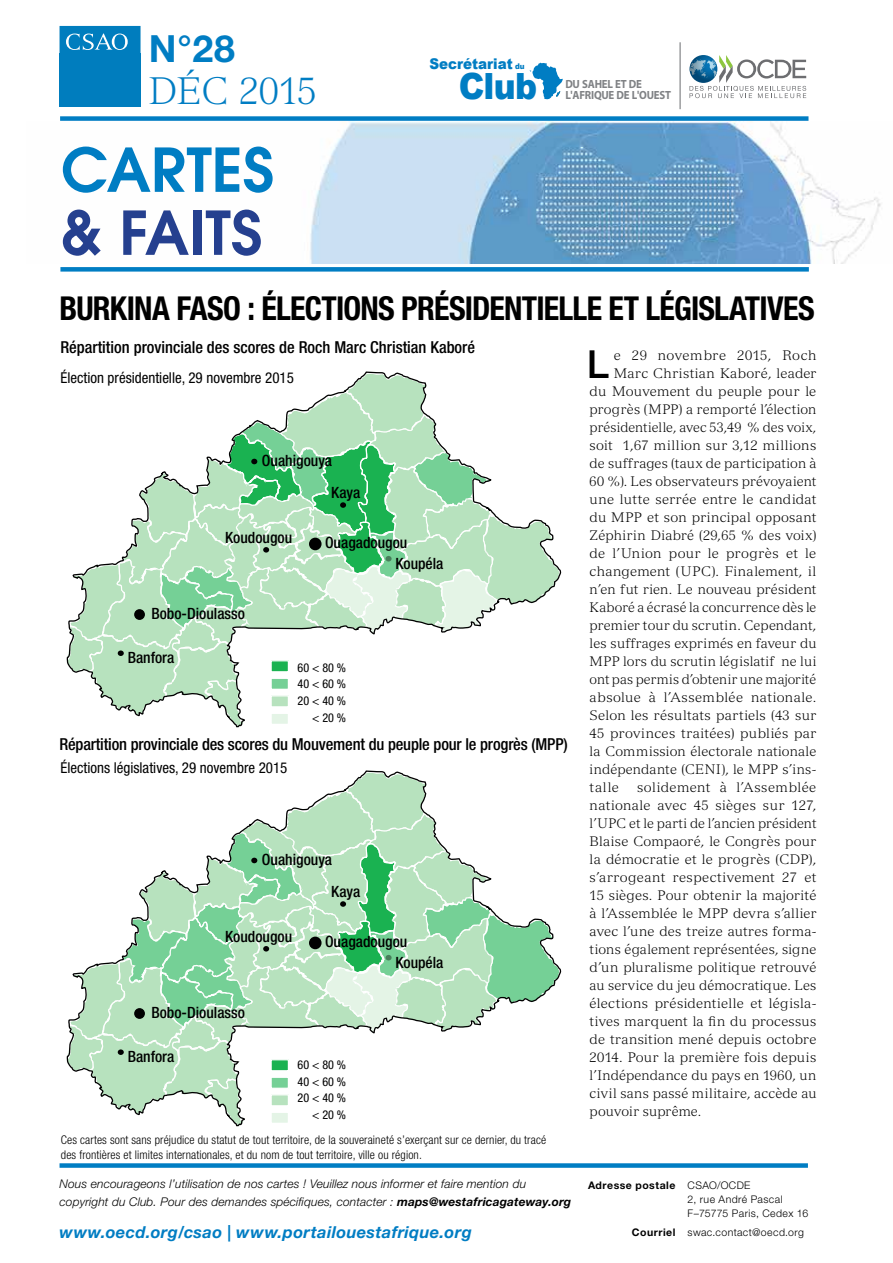
<style>
.page{position:relative;width:893px;height:1263px;background:#fff}
.page>*{position:absolute;margin:0;border:0;box-sizing:border-box;transform-origin:0 0}
.t1{font:600 60px "Avant Garde LT";color:#007dc3}
.t2{font:600 60px "Avant Garde LT";letter-spacing:-.005em;color:#25408f}
.t3{font:500 38.7px "Helvetica Neue LT Std";color:#000}
.t4{font:300 37.5px "Versailles LT Std";letter-spacing:-.01em;color:#007dc3}
.t5{font:700 37.5px "Helvetica Neue LT Std";color:#007dc3}
.t6{font:900 36.15px "Arial";color:#007dc3;scale:.91 1}
.t7{font:700 condensed 33px "Helvetica Neue LT Std";letter-spacing:-.025em;color:#000}
.t8{font:500 condensed 16.5px "Helvetica Neue LT Std";letter-spacing:-.01em;color:#000}
.t9{font:italic 700 16.5px "Helvetica Neue LT Std";letter-spacing:.025em;color:#007dc3}
.t10{font:500 condensed 15.6px "Helvetica Neue LT Std";color:#000}
.t11{font:condensed 15px "Helvetica Neue LT Std";color:#000}
.t12{font:900 14.7px "Arial";color:#007dc3;scale:.91 1}
.t13{font:300 13.5px/18px "Versailles LT Std";letter-spacing:.015em;color:#000;text-align:justify}
.t14{font:300 13.5px "Versailles LT Std";letter-spacing:-.005em;color:#000}
.t15{font:300 13.5px "Versailles LT Std";letter-spacing:.04em;color:#000}
.t16{font:condensed 12.15px "Helvetica Neue LT Std";color:#000}
.t17{font:300 condensed 12px/15px "Helvetica Neue LT Std";letter-spacing:.01em;color:#000}
.t18{font:italic 300 12px/18px "Helvetica Neue LT Std";letter-spacing:.01em;color:#000}
.t19{font:700 11.85px/10.8px "Myriad Pro";letter-spacing:-.025em;color:#808285;scale:.91 1}
.t20{font:300 10.5px/13.8px "Helvetica Neue LT Std";letter-spacing:.04em;color:#000}
.s1{font-size:7.8px}
.s2{font-weight:700}
</style>
<div class="page">
<svg style="left:530px;top:63px;width:33px;height:36px"></svg>
<hr style="left:679px;top:42px;width:2px;height:67px;background:#808285">
<svg style="left:689px;top:55px;width:117px;height:43px"></svg>
<svg style="left:60px;top:26px;width:81px;height:27px;background:#1f8cc5"></svg>
<div style="left:60px;top:53px;width:81px;height:54px;background:#007dbe"></div>
<div style="left:60px;top:1163px;width:748px;height:5px;background:#007dc3"></div>
<div style="left:60px;top:116px;width:748px;height:5px;background:#007dc3"></div>
<img style="left:310px;top:121px;width:571px;height:143px">
<div style="left:60px;top:267px;width:749px;height:5px;background:#007dc3"></div>
<svg style="left:66px;top:371px;width:495px;height:357px"></svg>
<div style="left:271px;top:661px;width:17px;height:11px;background:#1ab251"></div>
<div style="left:270px;top:660px;width:19px;height:12px;border:1px solid #fff"></div>
<div style="left:271px;top:678px;width:17px;height:11px;background:#75d096"></div>
<div style="left:270px;top:678px;width:19px;height:12px;border:1px solid #fff"></div>
<div style="left:271px;top:696px;width:17px;height:11px;background:#b7e2be"></div>
<div style="left:270px;top:695px;width:19px;height:12px;border:1px solid #fff"></div>
<div style="left:271px;top:713px;width:17px;height:11px;background:#e4f4e6"></div>
<div style="left:270px;top:713px;width:19px;height:12px;border:1px solid #fff"></div>
<svg style="left:66px;top:770px;width:495px;height:357px"></svg>
<div style="left:271px;top:1060px;width:17px;height:11px;background:#1ab251"></div>
<div style="left:270px;top:1059px;width:19px;height:12px;border:1px solid #fff"></div>
<div style="left:271px;top:1077px;width:17px;height:11px;background:#75d096"></div>
<div style="left:270px;top:1076px;width:19px;height:13px;border:1px solid #fff"></div>
<div style="left:271px;top:1095px;width:17px;height:11px;background:#b7e2be"></div>
<div style="left:270px;top:1094px;width:19px;height:12px;border:1px solid #fff"></div>
<div style="left:271px;top:1112px;width:17px;height:11px;background:#e4f4e6"></div>
<div style="left:270px;top:1112px;width:19px;height:12px;border:1px solid #fff"></div>
<h3 class="t5" style="left:149px;top:26px;width:88px">n°28</h3>
<h3 class="t4" style="left:149px;top:69px;width:169px">Déc 2015</h3>
<h1 class="t1" style="left:61px;top:131px;width:215px">CARTES</h1>
<h1 class="t2" style="left:61px;top:194px;width:203px">&amp; FAITS</h1>
<p class="t12" style="left:429px;top:53px;width:106px">Secrétariat <span class="s1">du</span></p>
<h3 class="t6" style="left:459px;top:60px;width:88px">Club</h3>
<p class="t19" style="left:565px;top:78px;width:118px">DU SAHEL ET DE<br>L'AFRIQUE DE L'OUEST</p>
<h3 class="t7" style="left:59px;top:288px;width:757px">BURKINA FASO : ÉLECTIONS PRÉSIDENTIELLE ET LÉGISLATIVES</h3>
<p class="t8" style="left:60px;top:337px;width:416px">Répartition provinciale des scores de Roch Marc Christian Kaboré</p>
<p class="t11" style="left:60px;top:369px;width:235px">Élection présidentielle, 29 novembre 2015</p>
<p class="t10" style="left:262px;top:452px;width:72px">Ouahigouya</p>
<p class="t10" style="left:225px;top:528px;width:69px">Koudougou</p>
<p class="t10" style="left:331px;top:483px;width:31px">Kaya</p>
<p class="t10" style="left:325px;top:533px;width:84px">Ouagadougou</p>
<p class="t10" style="left:395px;top:554px;width:50px">Koupéla</p>
<p class="t10" style="left:151px;top:604px;width:95px">Bobo-Dioulasso</p>
<p class="t10" style="left:128px;top:648px;width:48px">Banfora</p>
<p class="t16" style="left:298px;top:660px;width:50px">60 &lt; 80 %</p>
<p class="t16" style="left:298px;top:677px;width:50px">40 &lt; 60 %</p>
<p class="t16" style="left:298px;top:693px;width:50px">20 &lt; 40 %</p>
<p class="t16" style="left:312px;top:710px;width:36px">&lt; 20 %</p>
<p class="t8" style="left:59px;top:734px;width:510px">Répartition provinciale des scores du Mouvement du peuple pour le progrès (MPP)</p>
<p class="t11" style="left:60px;top:759px;width:229px">Élections législatives, 29 novembre 2015</p>
<p class="t10" style="left:262px;top:850px;width:72px">Ouahigouya</p>
<p class="t10" style="left:225px;top:927px;width:69px">Koudougou</p>
<p class="t10" style="left:331px;top:882px;width:31px">Kaya</p>
<p class="t10" style="left:325px;top:932px;width:84px">Ouagadougou</p>
<p class="t10" style="left:395px;top:953px;width:50px">Koupéla</p>
<p class="t10" style="left:151px;top:1003px;width:95px">Bobo-Dioulasso</p>
<p class="t10" style="left:128px;top:1047px;width:48px">Banfora</p>
<p class="t16" style="left:298px;top:1058px;width:50px">60 &lt; 80 %</p>
<p class="t16" style="left:298px;top:1074px;width:50px">40 &lt; 60 %</p>
<p class="t16" style="left:298px;top:1091px;width:50px">20 &lt; 40 %</p>
<p class="t16" style="left:312px;top:1108px;width:36px">&lt; 20 %</p>
<p class="t17" style="left:61px;top:1132px;width:487px">Ces cartes sont sans préjudice du statut de tout territoire, de la souveraineté s’exerçant sur ce dernier, du tracé des frontières et limites internationales, et du nom de tout territoire, ville ou région.</p>
<p class="t18" style="left:60px;top:1175px;width:513px">Nous encourageons l’utilisation de nos cartes ! Veuillez nous informer et faire mention du copyright du Club. Pour des demandes spécifiques, contacter : <span class="s2">maps@westafricagateway.org</span></p>
<p class="t9" style="left:60px;top:1222px;width:414px">www.oecd.org/csao | www.portailouestafrique.org</p>
<h2 class="t3" style="left:587px;top:341px;width:24px">L</h2>
<p class="t15" style="left:614px;top:347px;width:204px">e 29 novembre 2015, Roch</p>
<p class="t13" style="left:614px;top:364px;width:204px">Marc Christian Kaboré, leader</p>
<p class="t13" style="left:590px;top:382px;width:228px">du Mouvement du peuple pour le</p>
<p class="t13" style="left:590px;top:400px;width:228px">progrès (MPP) a remporté l’élection</p>
<p class="t14" style="left:590px;top:419px;width:228px">présidentielle, avec 53,49 % des voix,</p>
<p class="t13" style="left:590px;top:436px;width:228px">soit 1,67 million sur 3,12 millions</p>
<p class="t13" style="left:590px;top:454px;width:228px">de suffrages (taux de participation à</p>
<p class="t13" style="left:590px;top:472px;width:228px">60 %). Les observateurs prévoyaient</p>
<p class="t13" style="left:590px;top:490px;width:228px">une lutte serrée entre le candidat</p>
<p class="t13" style="left:590px;top:508px;width:228px">du MPP et son principal opposant</p>
<p class="t13" style="left:590px;top:526px;width:228px">Zéphirin Diabré (29,65 % des voix)</p>
<p class="t13" style="left:590px;top:544px;width:228px">de l’Union pour le progrès et le</p>
<p class="t13" style="left:590px;top:562px;width:228px">changement (UPC). Finalement, il</p>
<p class="t13" style="left:590px;top:580px;width:228px">n’en fut rien. Le nouveau président</p>
<p class="t13" style="left:590px;top:598px;width:228px">Kaboré a écrasé la concurrence dès le</p>
<p class="t13" style="left:590px;top:616px;width:228px">premier tour du scrutin. Cependant,</p>
<p class="t13" style="left:590px;top:634px;width:228px">les suffrages exprimés en faveur du</p>
<p class="t13" style="left:590px;top:652px;width:228px">MPP lors du scrutin législatif ne lui</p>
<p class="t13" style="left:590px;top:670px;width:228px">ont pas permis d’obtenir une majorité</p>
<p class="t13" style="left:590px;top:688px;width:228px">absolue à l’Assemblée nationale.</p>
<p class="t13" style="left:590px;top:706px;width:228px">Selon les résultats partiels (43 sur</p>
<p class="t13" style="left:590px;top:724px;width:228px">45 provinces traitées) publiés par</p>
<p class="t13" style="left:590px;top:742px;width:228px">la Commission électorale nationale</p>
<p class="t13" style="left:590px;top:760px;width:228px">indépendante (CE NI), le MPP s’ins-</p>
<p class="t13" style="left:590px;top:778px;width:31px">talle</p>
<p class="t13" style="left:590px;top:778px;width:228px;text-indent:48px">solidement à l’Assemblée nationale avec 45 sièges sur 127, l’UPC et le parti de l’ancien président Blaise Compaoré, le Congrès pour la démocratie et le progrès (CDP), s’arrogeant respectivement 27 et 15 sièges. Pour obtenir la majorité à l’Assemblée le MPP devra s’allier avec l’une des treize autres forma&shy;tions également représentées, signe d’un pluralisme politique retrouvé au service du jeu démocratique. Les élections présidentielle et législa&shy;tives marquent la fin du processus de transition mené depuis octobre 2014. Pour la première fois depuis l’Indépendance du pays en 1960, un civil sans passé militaire, accède au pouvoir suprême.</p>
<p class="t20" style="left:688px;top:1178px;width:122px;text-indent:-100px"><span class="s2">Adresse postale</span> CSAO/OCDE<br>2, rue André Pascal<br>F–75775 Paris, Cedex 16</p>
<p class="t20" style="left:632px;top:1225px;width:174px"><span class="s2">Courriel</span> swac.contact@oecd.org</p>
</div>
